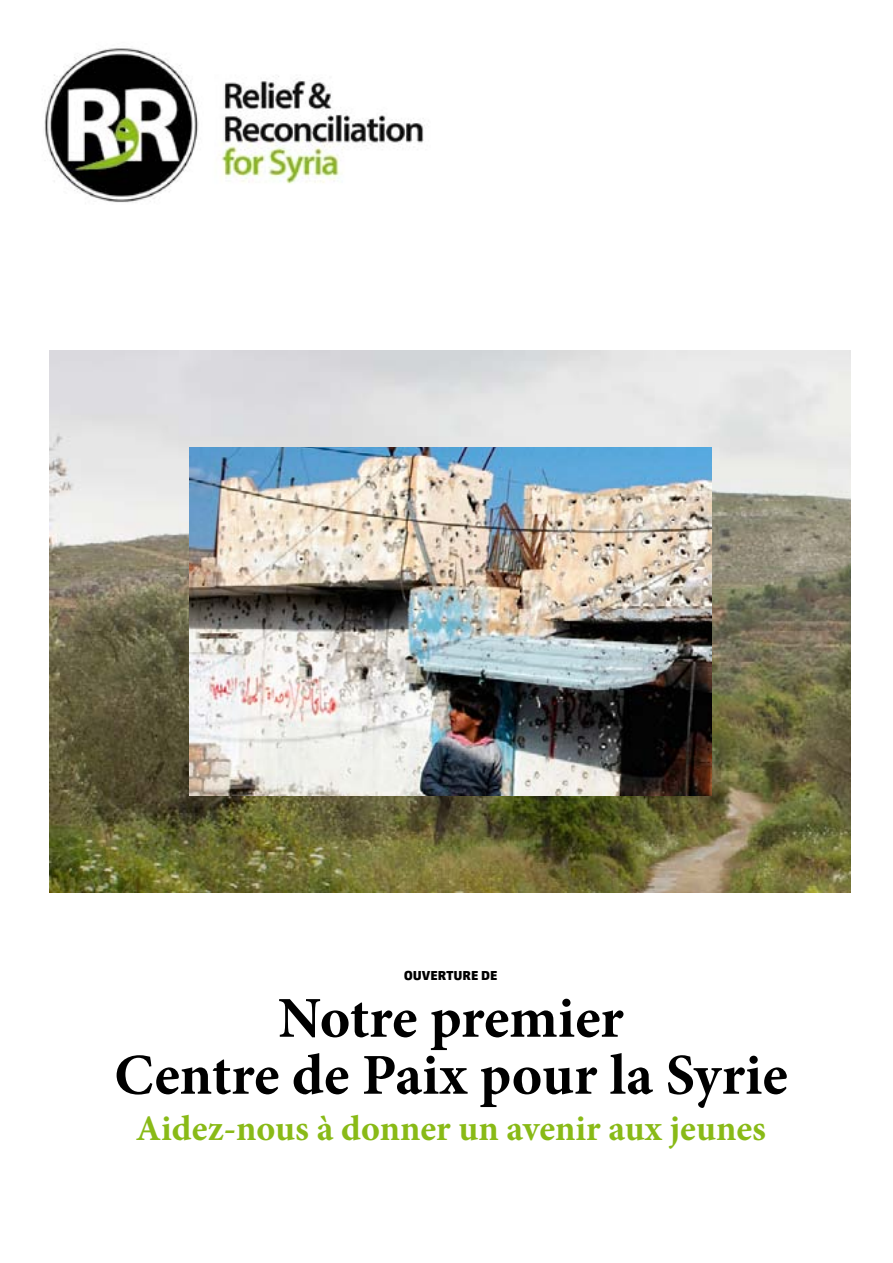
<style>
.page{position:relative;width:893px;height:1263px;background:#fff}
.page>*{position:absolute;margin:0;border:0;box-sizing:border-box;transform-origin:0 0}
.t1{font:700 57.9px/57px "Minion Pro";letter-spacing:-.005em;color:#000;text-align:center}
.t2{font:700 36px "Minion Pro";color:#89ba17}
.t3{font:900 13.5px "Zwo";color:#000}
</style>
<div class="page">
<img style="left:50px;top:350px;width:800px;height:543px">
<img style="left:189px;top:448px;width:522px;height:347px">
<img style="left:44px;top:48px;width:381px;height:155px">
<p class="t3" style="left:404px;top:967px;width:95px">OUVERTURE DE</p>
<p class="t1" style="left:114px;top:989px;width:675px">Notre premier<br>Centre de Paix pour la Syrie</p>
<p class="t2" style="left:136px;top:1103px;width:631px">Aidez-nous à donner un avenir aux jeunes</p>
</div>
